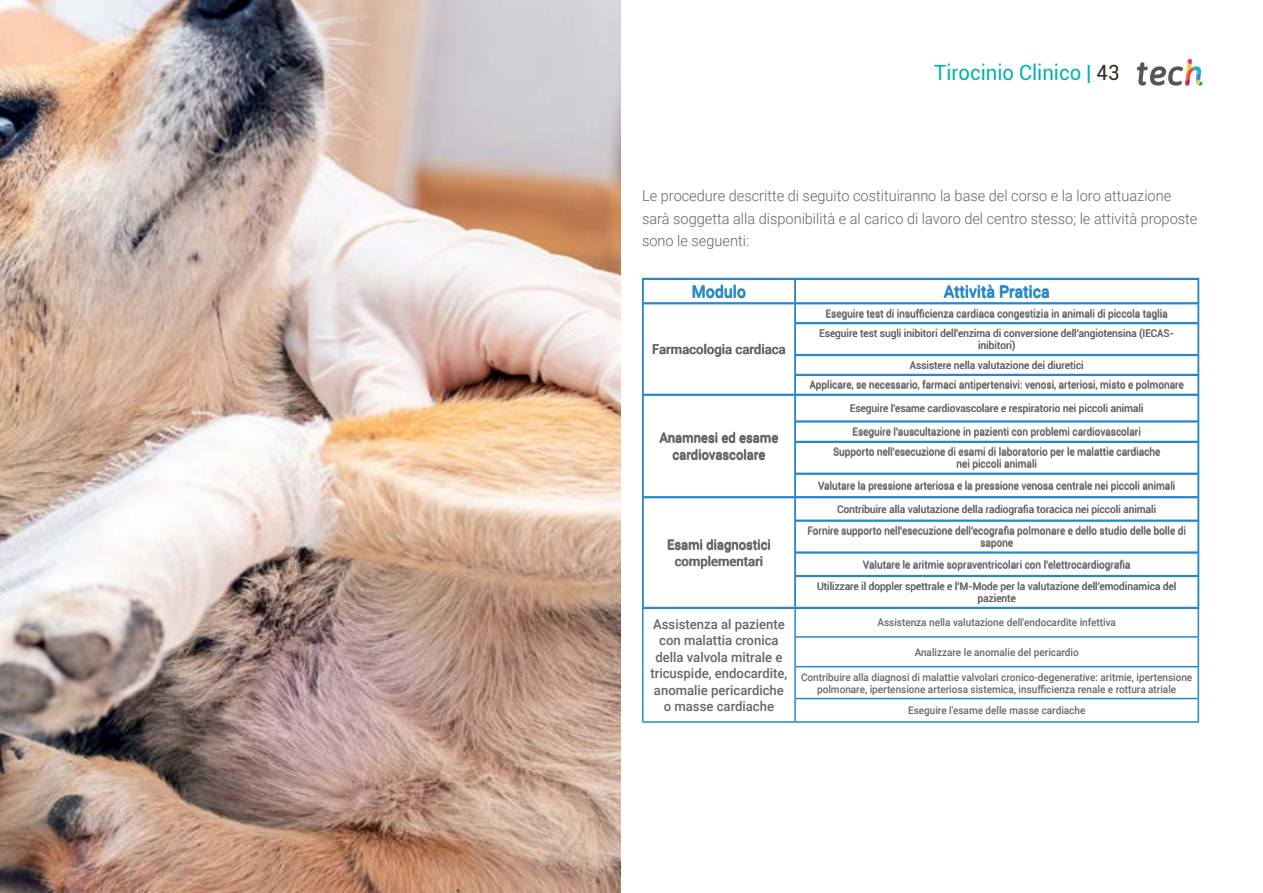
<style>
.page{position:relative;width:1263px;height:893px;background:#fff}
.page>*{position:absolute;margin:0;border:0;box-sizing:border-box;transform-origin:0 0}
.t1{font:21px "Roboto";color:#00b2af}
.t2{font:500 16.5px "Roboto";color:#2988c9}
.t3{font:300 15px/22.5px "Roboto";color:#61646a}
.t4{font:500 13.5px/16.5px "Roboto";color:#656669;text-align:center}
.t5{font:500 13.5px/16.5px "Roboto";color:#646669;text-align:center}
.t6{font:10.5px/21.6px "Roboto";color:#646669;text-align:center;scale:.95 1}
.t7{font:500 10.5px/12px "Roboto";color:#646669;text-align:center;scale:.95 1}
.s1{color:#312e20}
</style>
<div class="page">
<img style="left:0;top:0;width:621px;height:893px">
<svg style="left:1137px;top:59px;width:65px;height:27px"></svg>
<hr style="left:642px;top:279px;width:154px;height:1px;background:#2988c9">
<hr style="left:642px;top:280px;width:2px;height:23px;background:#2988c9">
<hr style="left:642px;top:304px;width:2px;height:20px;background:#2988c9">
<hr style="left:642px;top:324px;width:2px;height:31px;background:#2988c9">
<hr style="left:642px;top:394px;width:154px;height:2px;background:#2988c9">
<hr style="left:796px;top:375px;width:403px;height:1px;background:#2988c9">
<hr style="left:796px;top:394px;width:403px;height:2px;background:#2988c9">
<hr style="left:642px;top:607px;width:153px;height:2px;background:#2988c9">
<hr style="left:642px;top:422px;width:2px;height:20px;background:#2988c9">
<hr style="left:642px;top:442px;width:2px;height:32px;background:#2988c9">
<hr style="left:642px;top:474px;width:2px;height:24px;background:#2988c9">
<hr style="left:642px;top:498px;width:2px;height:23px;background:#2988c9">
<hr style="left:642px;top:521px;width:2px;height:32px;background:#2988c9">
<hr style="left:642px;top:553px;width:2px;height:23px;background:#2988c9">
<hr style="left:642px;top:576px;width:2px;height:31px;background:#2988c9">
<hr style="left:796px;top:279px;width:403px;height:1px;background:#2488c9">
<hr style="left:796px;top:520px;width:403px;height:2px;background:#2488c9">
<hr style="left:796px;top:552px;width:403px;height:2px;background:#2488c9">
<hr style="left:796px;top:576px;width:403px;height:1px;background:#2488c9">
<hr style="left:795px;top:607px;width:404px;height:2px;background:#2488c9">
<hr style="left:796px;top:355px;width:402px;height:1px;background:#2488c9">
<hr style="left:796px;top:421px;width:403px;height:2px;background:#2488c9">
<hr style="left:796px;top:441px;width:403px;height:2px;background:#2488c9">
<hr style="left:796px;top:473px;width:403px;height:2px;background:#2488c9">
<hr style="left:642px;top:721px;width:153px;height:2px;background:#2988c9">
<hr style="left:642px;top:302px;width:154px;height:2px;background:#2988c9">
<hr style="left:643px;top:496px;width:152px;height:2px;background:#2988c9">
<hr style="left:642px;top:278px;width:154px;height:1px;background:#2988c9">
<hr style="left:794px;top:279px;width:2px;height:23px;background:#2988c9">
<svg style="left:794px;top:304px;width:2px;height:19px"></svg>
<hr style="left:794px;top:323px;width:2px;height:32px;background:#2988c9">
<hr style="left:794px;top:355px;width:2px;height:20px;background:#2988c9">
<svg style="left:794px;top:375px;width:2px;height:19px"></svg>
<svg style="left:1197px;top:304px;width:2px;height:19px"></svg>
<hr style="left:1197px;top:323px;width:2px;height:32px;background:#2988c9">
<hr style="left:796px;top:374px;width:403px;height:1px;background:#2988c9">
<hr style="left:794px;top:395px;width:2px;height:26px;background:#2988c9">
<svg style="left:642px;top:355px;width:2px;height:86px"></svg>
<hr style="left:794px;top:421px;width:2px;height:20px;background:#2988c9">
<hr style="left:794px;top:441px;width:2px;height:32px;background:#2988c9">
<hr style="left:794px;top:473px;width:2px;height:23px;background:#2988c9">
<hr style="left:642px;top:607px;width:1px;height:30px;background:#2988c9">
<hr style="left:642px;top:637px;width:1px;height:30px;background:#2988c9">
<hr style="left:642px;top:667px;width:1px;height:31px;background:#2988c9">
<svg style="left:642px;top:698px;width:1px;height:23px"></svg>
<hr style="left:794px;top:498px;width:2px;height:22px;background:#2988c9">
<hr style="left:794px;top:520px;width:2px;height:32px;background:#2988c9">
<hr style="left:794px;top:552px;width:2px;height:24px;background:#2988c9">
<hr style="left:794px;top:576px;width:2px;height:31px;background:#2988c9">
<hr style="left:794px;top:607px;width:2px;height:30px;background:#2988c9">
<hr style="left:794px;top:637px;width:2px;height:30px;background:#2988c9">
<hr style="left:794px;top:667px;width:2px;height:31px;background:#2988c9">
<hr style="left:794px;top:698px;width:2px;height:23px;background:#2988c9">
<hr style="left:796px;top:278px;width:403px;height:1px;background:#2488c9">
<hr style="left:1197px;top:279px;width:2px;height:23px;background:#2488c9">
<hr style="left:796px;top:551px;width:403px;height:2px;background:#2488c9">
<hr style="left:796px;top:575px;width:403px;height:1px;background:#2488c9">
<hr style="left:796px;top:636px;width:403px;height:2px;background:#2488c9">
<hr style="left:796px;top:666px;width:403px;height:1px;background:#2488c9">
<hr style="left:796px;top:698px;width:403px;height:1px;background:#2488c9">
<hr style="left:795px;top:721px;width:404px;height:2px;background:#2488c9">
<hr style="left:796px;top:302px;width:403px;height:2px;background:#2488c9">
<hr style="left:796px;top:322px;width:401px;height:2px;background:#2488c9">
<hr style="left:796px;top:354px;width:401px;height:1px;background:#2488c9">
<hr style="left:796px;top:420px;width:403px;height:2px;background:#2488c9">
<svg style="left:1197px;top:355px;width:2px;height:86px"></svg>
<hr style="left:1197px;top:442px;width:2px;height:31px;background:#2488c9">
<hr style="left:1197px;top:474px;width:2px;height:22px;background:#2488c9">
<hr style="left:795px;top:496px;width:404px;height:2px;background:#2488c9">
<hr style="left:1197px;top:498px;width:2px;height:22px;background:#2488c9">
<hr style="left:1197px;top:521px;width:2px;height:30px;background:#2488c9">
<hr style="left:1197px;top:553px;width:2px;height:22px;background:#2488c9">
<hr style="left:1197px;top:576px;width:2px;height:31px;background:#2488c9">
<hr style="left:1197px;top:608px;width:2px;height:28px;background:#2488c9">
<hr style="left:1197px;top:638px;width:2px;height:28px;background:#2488c9">
<hr style="left:1197px;top:667px;width:2px;height:31px;background:#2488c9">
<hr style="left:1197px;top:699px;width:2px;height:22px;background:#2488c9">
<h1 class="t1" style="left:934px;top:57px;width:187px">Tirocinio Clinico | <span class="s1">43</span></h1>
<h3 class="t3" style="left:642px;top:184px;width:557px">Le procedure descritte di seguito costituiranno la base del corso e la loro attuazione sarà soggetta alla disponibilità e al carico di lavoro del centro stesso; le attività proposte sono le seguenti:</h3>
<h2 class="t2" style="left:692px;top:279px;width:56px">Modulo</h2>
<h2 class="t2" style="left:944px;top:279px;width:107px">Attività Pratica</h2>
<p class="t5" style="left:652px;top:340px;width:135px">Farmacologia cardiaca</p>
<p class="t5" style="left:659px;top:429px;width:120px">Anamnesi ed esame cardiovascolare</p>
<p class="t5" style="left:667px;top:535px;width:105px">Esami diagnostici complementari</p>
<p class="t6" style="left:819px;top:303px;width:375px;line-height:20px">Eseguire test di insufficienza cardiaca congestizia in animali di piccola taglia<br>Eseguire test sugli inibitori dell'enzima di conversione dell'angiotensina (IECAS-</p>
<p class="t6" style="left:809px;top:335px;width:395px;line-height:20px">inibitori)<br>Assistere nella valutazione dei diuretici<br>Applicare, se necessario, farmaci antipertensivi: venosi, arteriosi, misto e polmonare</p>
<p class="t6" style="left:850px;top:397px;width:310px">Eseguire l'esame cardiovascolare e respiratorio nei piccoli animali</p>
<p class="t6" style="left:833px;top:421px;width:346px;line-height:20.1px">Eseguire l'auscultazione in pazienti con problemi cardiovascolari<br>Supporto nell'esecuzione di esami di laboratorio per le malattie cardiache</p>
<p class="t6" style="left:818px;top:452px;width:378px">nei piccoli animali<br>Valutare la pressione arteriosa e la pressione venosa centrale nei piccoli animali</p>
<p class="t6" style="left:807px;top:498px;width:400px">Contribuire alla valutazione della radiografia toracica nei piccoli animali<br>Fornire supporto nell'esecuzione dell'ecografia polmonare e dello studio delle bolle di</p>
<p class="t6" style="left:817px;top:531px;width:380px">sapone<br>Valutare le aritmie sopraventricolari con l'elettrocardiografia<br>Utilizzare il doppler spettrale e l'M-Mode per la valutazione dell'emodinamica del</p>
<p class="t6" style="left:978px;top:587px;width:42px">paziente</p>
<p class="t4" style="left:650px;top:615px;width:139px">Assistenza al paziente con malattia cronica della valvola mitrale e tricuspide, endocardite, anomalie pericardiche o masse cardiache</p>
<p class="t7" style="left:877px;top:616px;width:253px">Assistenza nella valutazione dell'endocardite infettiva</p>
<p class="t7" style="left:915px;top:646px;width:174px">Analizzare le anomalie del pericardio</p>
<p class="t7" style="left:801px;top:670px;width:413px">Contribuire alla diagnosi di malattie valvolari cronico-degenerative: aritmie, ipertensione polmonare, ipertensione arteriosa sistemica, insufficienza renale e rottura atriale</p>
<p class="t7" style="left:908px;top:704px;width:188px">Eseguire l'esame delle masse cardiache</p>
</div>
